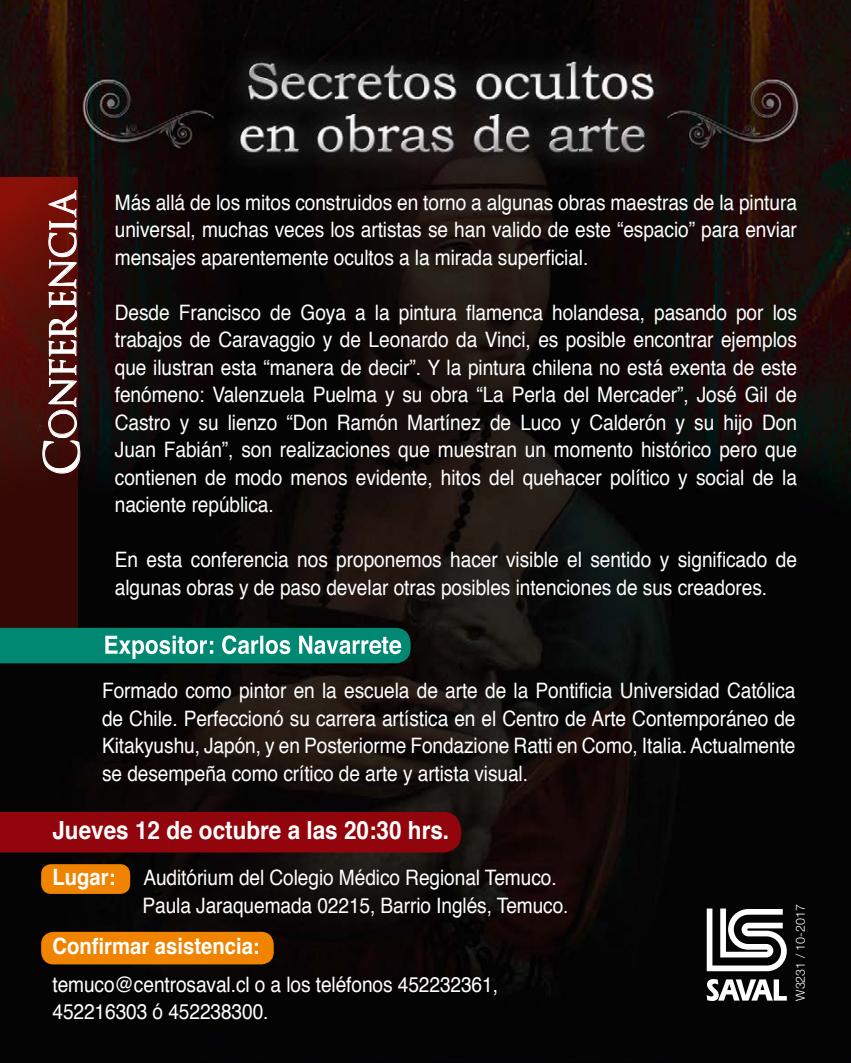
<style>
.page{position:relative;width:851px;height:1063px;background:#fff}
.page>*{position:absolute;margin:0;border:0;box-sizing:border-box;transform-origin:0 0}
.t1{font:48.25px "Optimus Princeps";letter-spacing:.025em;color:#fff}
.t2{font:700 25px "Helvetica";color:#fff;scale:.9 1}
.t3{font:700 22.5px "Helvetica";color:#fff;scale:.9 1}
.t4{font:21.25px/27.5px "Helvetica";letter-spacing:-.005em;color:#fff;text-align:justify;scale:.9 1}
.t5{font:300 12.5px "Helvetica Neue";color:#fff}
.s1{font-weight:700;font-size:22.5px}
</style>
<div class="page">
<img style="left:0;top:0;width:850px;height:1063px">
<svg style="left:0;top:177px;width:77px;height:451px;background:#480b06"></svg>
<svg style="left:0;top:628px;width:410px;height:35px;background:#269987"></svg>
<svg style="left:706px;top:979px;width:80px;height:22px"></svg>
<svg style="left:706px;top:909px;width:80px;height:62px"></svg>
<div style="left:41px;top:864px;width:89px;height:30px;background:#f08300;border-radius:10px"></div>
<div style="left:41px;top:932px;width:233px;height:32px;background:#f08300;border-radius:12px"></div>
<div style="left:0;top:812px;width:461px;height:41px;background:#93050d"></div>
<svg style="left:42px;top:190px;width:39px;height:284px;background:#672f2b"></svg>
<p class="t1" style="left:38px;top:474px;width:286px;rotate:-90deg">Conferencia</p>
<p class="t4" style="left:115px;top:189px;width:759px">Más allá de los mitos construidos en torno a algunas obras maestras de la pintura universal, muchas veces los artistas se han valido de este “espacio” para enviar mensajes aparentemente ocultos a la mirada superficial.</p>
<p class="t4" style="left:115px;top:299px;width:759px">Desde Francisco de Goya a la pintura flamenca holandesa, pasando por los trabajos de Caravaggio y de Leonardo da Vinci, es posible encontrar ejemplos que ilustran esta “manera de decir”. Y la pintura chilena no está exenta de este fenómeno: Valenzuela Puelma y su obra “La Perla del Mercader”, José Gil de Castro y su lienzo “Don Ramón Martínez de Luco y Calderón y su hijo Don Juan Fabián”, son realizaciones que muestran un momento histórico pero que contienen de modo menos evidente, hitos del quehacer político y social de la naciente república.</p>
<p class="t4" style="left:115px;top:547px;width:759px">En esta conferencia nos proponemos hacer visible el sentido y significado de algunas obras y de paso develar otras posibles intenciones de sus creadores.</p>
<p class="t4" style="left:102px;top:678px;width:771px">Formado como pintor en la escuela de arte de la Pontificia Universidad Católica de Chile. Perfeccionó su carrera artística en el Centro de Arte Contemporáneo de Kitakyushu, Japón, y en Posteriorme Fondazione Ratti en Como, Italia. Actualmente se desempeña como crítico de arte y artista visual.</p>
<p class="t2" style="left:52px;top:810px;width:442px">Jueves 12 de octubre a las 20:30 hrs.</p>
<p class="t4" style="left:52px;top:865px;width:561px"><span class="s1">Lugar:</span> Auditórium del Colegio Médico Regional Temuco.</p>
<p class="t4" style="left:142px;top:892px;width:475px">Paula Jaraquemada 02215, Barrio Inglés, Temuco.</p>
<p class="t3" style="left:52px;top:928px;width:232px">Confirmar asistencia:</p>
<p class="t4" style="left:52px;top:971px;width:496px">temuco@centrosaval.cl o a los teléfonos 452232361,</p>
<p class="t4" style="left:52px;top:999px;width:241px">452216303 ó 452238300.</p>
<p class="t5" style="left:792px;top:1001px;width:98px;rotate:-90deg">W3231 / 10-2017</p>
</div>
